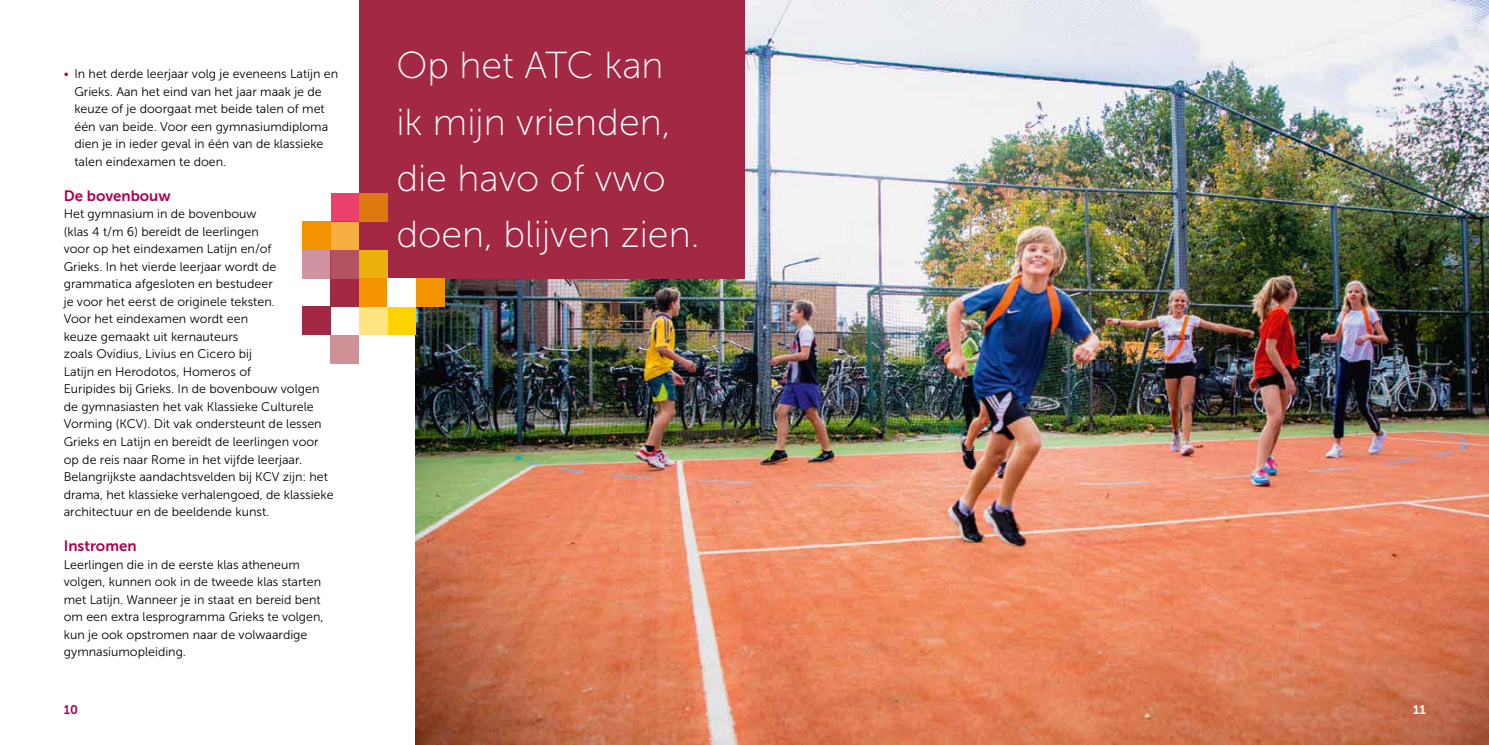
<style>
.page{position:relative;width:1489px;height:745px;background:#fff}
.page>*{position:absolute;margin:0;border:0;box-sizing:border-box;transform-origin:0 0}
.t1{font:37.5px/56.2px "Museo Sans 100";color:#fff}
.t2{font:15px "Museo Sans 700";color:#ae004f}
.t3{font:12.5px/17.5px "Museo Sans 300";color:#000}
.t4{font:12.5px "Museo Sans 700";color:#ae004f}
.t5{font:12.5px "Museo Sans 700";color:#fff}
.s1{color:#ae004f}
</style>
<div class="page">
<img style="left:416px;top:0;width:1072px;height:744px">
<div style="left:359px;top:0;width:385px;height:278px;background:#a22843"></div>
<div style="left:330px;top:278px;width:29px;height:28px;background:#a22843"></div>
<div style="left:330px;top:250px;width:29px;height:28px;background:#b35260"></div>
<div style="left:302px;top:306px;width:28px;height:29px;background:#a22843"></div>
<div style="left:387px;top:306px;width:29px;height:29px;background:#ffd300"></div>
<div style="left:359px;top:306px;width:28px;height:29px;background:#ffe481"></div>
<div style="left:302px;top:250px;width:28px;height:28px;background:#d093a1"></div>
<div style="left:330px;top:221px;width:29px;height:29px;background:#f6ae40"></div>
<div style="left:302px;top:221px;width:28px;height:29px;background:#f39300"></div>
<div style="left:331px;top:193px;width:28px;height:28px;background:#ea406c"></div>
<div style="left:359px;top:250px;width:28px;height:28px;background:#ecb00d"></div>
<div style="left:359px;top:278px;width:28px;height:28px;background:#f39300"></div>
<div style="left:359px;top:193px;width:28px;height:28px;background:#de7810"></div>
<div style="left:416px;top:278px;width:28px;height:28px;background:#f39300"></div>
<div style="left:330px;top:335px;width:29px;height:28px;background:#ce9196"></div>
<p class="t3" style="left:74px;top:65px;width:265px;text-indent:-11px"><span class="s1">•</span> In het derde leerjaar volg je eveneens Latijn en Grieks. Aan het eind van het jaar maak je de keuze of je doorgaat met beide talen of met één van beide. Voor een gymnasiumdiploma dien je in ieder geval in één van de klassieke talen eindexamen te doen.</p>
<p class="t2" style="left:64px;top:187px;width:108px">De bovenbouw</p>
<p class="t3" style="left:64px;top:205px;width:271px">Het gymnasium in de bovenbouw<br>(klas 4 t/m 6) bereidt de leerlingen<br>voor op het eindexamen Latijn en/of<br>Grieks. In het vierde leerjaar wordt de grammatica afgesloten en bestudeer<br>je voor het eerst de originele teksten.<br>Voor het eindexamen wordt een<br>keuze gemaakt uit kernauteurs<br>zoals Ovidius, Livius en Cicero bij<br>Latijn en Herodotos, Homeros of<br>Euripides bij Grieks. In de bovenbouw volgen de gymnasiasten het vak Klassieke Culturele Vorming (KCV). Dit vak ondersteunt de lessen Grieks en Latijn en bereidt de leerlingen voor op de reis naar Rome in het vijfde leerjaar.<br>Belangrijkste aandachtsvelden bij KCV zijn: het drama, het klassieke verhalengoed, de klassieke architectuur en de beeldende kunst.</p>
<p class="t2" style="left:64px;top:537px;width:74px">Instromen</p>
<p class="t3" style="left:64px;top:555px;width:261px">Leerlingen die in de eerste klas atheneum volgen, kunnen ook in de tweede klas starten met Latijn. Wanneer je in staat en bereid bent om een extra lesprogramma Grieks te volgen, kun je ook opstromen naar de volwaardige gymnasiumopleiding.</p>
<h1 class="t1" style="left:396px;top:38px;width:305px">Op het ATC kan<br>ik mijn vrienden, die havo of vwo doen, blijven zien.</h1>
<p class="t4" style="left:64px;top:702px;width:16px">10</p>
<p class="t5" style="left:1412px;top:702px;width:14px">11</p>
</div>
